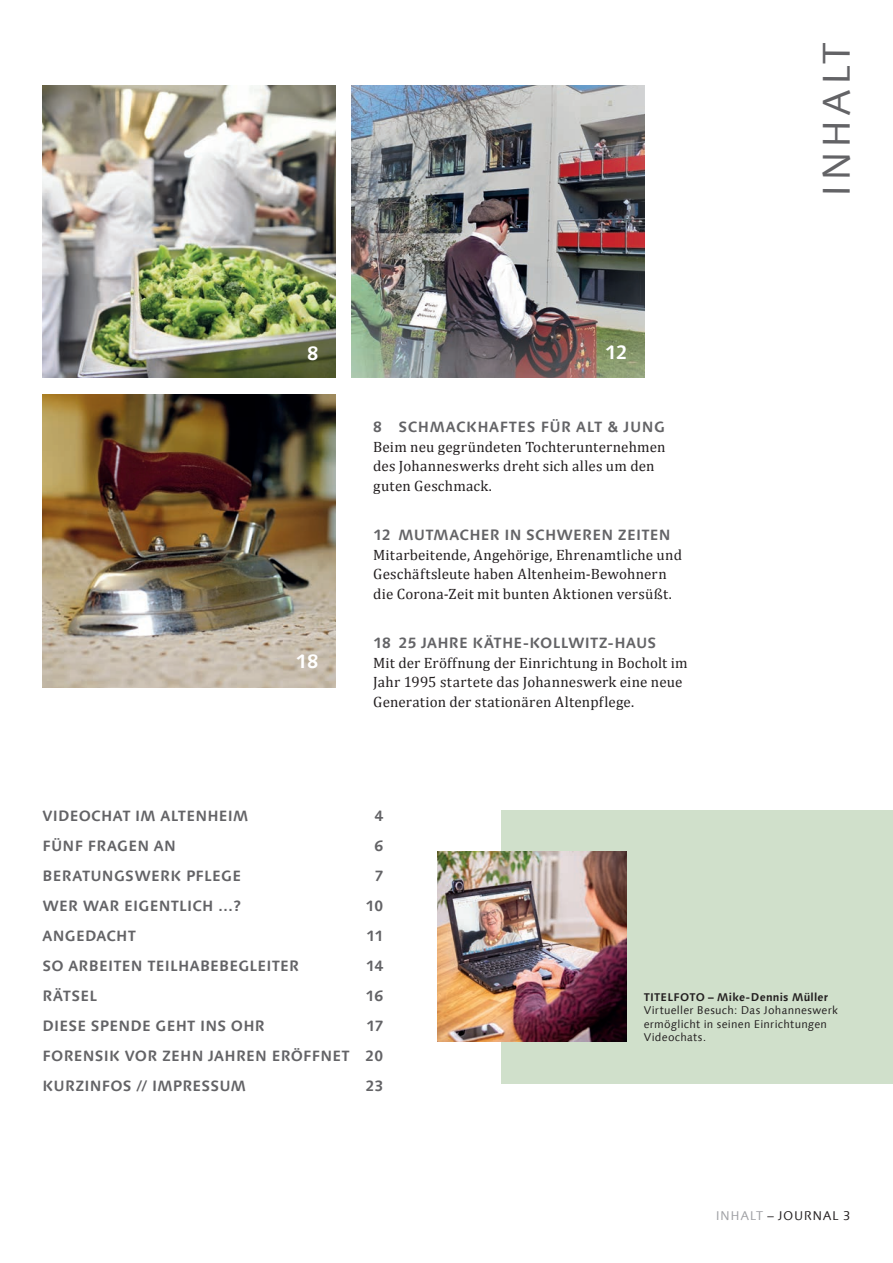
<style>
.page{position:relative;width:893px;height:1263px;background:#fff}
.page>*{position:absolute;margin:0;border:0;box-sizing:border-box;transform-origin:0 0}
.t1{font:39px "Linotype Syntax Com";letter-spacing:.085em;color:#636366}
.t2{font:700 19.5px "Linotype Syntax Com";color:#fff}
.t3{font:15px/19.5px "Cambria";letter-spacing:.015em;color:#231f20}
.t4{font:700 15px/30px "Linotype Syntax Com";letter-spacing:.015em;color:#636366;text-align:justify}
.t5{font:12.75px "Linotype Syntax Com";letter-spacing:.04em;color:#231f20}
.t6{font:11.25px/13.5px "Linotype Syntax Com";letter-spacing:.025em;color:#231f20}
.t7{font:700 11.25px "Linotype Syntax Com";letter-spacing:.02em;color:#231f20}
.s1{color:#a0a1a5}
</style>
<div class="page">
<div style="left:502px;top:810px;width:391px;height:273px;background:#d0e0cb"></div>
<img style="left:437px;top:852px;width:190px;height:189px">
<img style="left:43px;top:85px;width:292px;height:293px">
<img style="left:352px;top:85px;width:292px;height:293px">
<img style="left:43px;top:395px;width:292px;height:292px">
<h2 class="t2" style="left:307px;top:341px;width:13px">8</h2>
<h2 class="t2" style="left:605px;top:339px;width:24px">12</h2>
<h2 class="t2" style="left:295px;top:649px;width:24px">18</h2>
<p class="t4" style="left:373px;top:412px;width:293px">8 SCHMACKHAFTES FÜR ALT &amp; JUNG</p>
<p class="t3" style="left:373px;top:437px;width:294px">Beim neu gegründeten Tochterunternehmen des Johanneswerks dreht sich alles um den guten Geschmack.</p>
<p class="t4" style="left:373px;top:520px;width:299px">12 MUTMACHER IN SCHWEREN ZEITEN</p>
<p class="t3" style="left:373px;top:545px;width:310px">Mitarbeitende, Angehörige, Ehrenamtliche und<br>Geschäftsleute haben Altenheim-Bewohnern die Corona-Zeit mit bunten Aktionen versüßt.</p>
<p class="t4" style="left:373px;top:628px;width:285px">18 25 JAHRE KÄTHE-KOLLWITZ-HAUS</p>
<p class="t3" style="left:373px;top:653px;width:316px">Mit der Eröffnung der Einrichtung in Bocholt im<br>Jahr 1995 startete das Johanneswerk eine neue<br>Generation der stationären Altenpflege.</p>
<h1 class="t1" style="left:812px;top:197px;width:156px;rotate:-90deg">INHALT</h1>
<p class="t4" style="left:43px;top:801px;width:207px">VIDEOCHAT IM ALTENHEIM</p>
<p class="t4" style="left:374px;top:801px;width:10px">4</p>
<p class="t4" style="left:43px;top:831px;width:135px">FÜNF FRAGEN AN</p>
<p class="t4" style="left:374px;top:831px;width:10px">6</p>
<p class="t4" style="left:43px;top:861px;width:200px">BERATUNGSWERK PFLEGE</p>
<p class="t4" style="left:374px;top:861px;width:10px">7</p>
<p class="t4" style="left:43px;top:891px;width:200px">WER WAR EIGENTLICH …?</p>
<p class="t4" style="left:365px;top:891px;width:19px">10</p>
<p class="t4" style="left:43px;top:921px;width:95px">ANGEDACHT</p>
<p class="t4" style="left:366px;top:921px;width:19px">11</p>
<p class="t4" style="left:43px;top:951px;width:258px">SO ARBEITEN TEILHABEBEGLEITER</p>
<p class="t4" style="left:366px;top:951px;width:19px">14</p>
<p class="t4" style="left:43px;top:981px;width:56px">RÄTSEL</p>
<p class="t4" style="left:366px;top:981px;width:19px">16</p>
<p class="t4" style="left:43px;top:1011px;width:224px">DIESE SPENDE GEHT INS OHR</p>
<p class="t4" style="left:43px;top:1011px;width:342px;text-indent:324px">17<br>FORENSIK VOR ZEHN JAHREN ERÖFFNET 20<br>KURZINFOS // IMPRESSUM</p>
<p class="t4" style="left:365px;top:1071px;width:19px">23</p>
<p class="t7" style="left:644px;top:990px;width:186px">TITELFOTO – Mike-Dennis Müller</p>
<p class="t6" style="left:644px;top:1003px;width:196px">Virtueller Besuch: Das Johanneswerk ermöglicht in seinen Einrichtungen<br>Videochats.</p>
<p class="t5" style="left:716px;top:1207px;width:136px"><span class="s1">INHALT</span> – JOURNAL 3</p>
</div>
